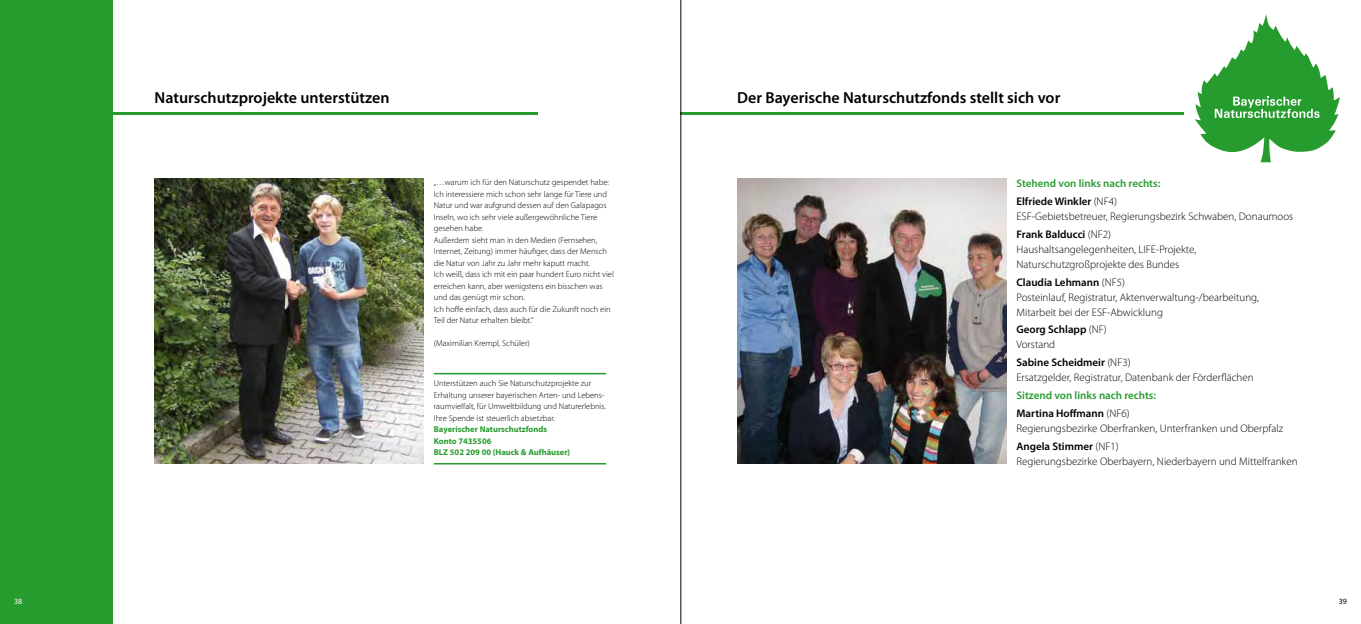
<style>
.page{position:relative;width:1361px;height:624px;background:#fff}
.page>*{position:absolute;margin:0;border:0;box-sizing:border-box;transform-origin:0 0}
.t1{font:600 16px "Myriad Pro";color:#000}
.t2{font:300 11px/15px "Myriad Pro";color:#000}
.t3{font:600 11px "Myriad Pro";color:#000}
.t4{font:600 11px "Myriad Pro";color:#279c2e}
.t5{font:300 8.5px/11.5px "Myriad Pro";color:#000}
.t6{font:700 8.5px "Myriad Pro";color:#279c2e}
.t7{font:8px "Myriad Pro";color:#fff}
.t8{font:8px "Myriad Pro";color:#000}
.s1{font-weight:300}
</style>
<div class="page">
<div style="left:0;top:0;width:113px;height:624px;background:#279c2e"></div>
<hr style="left:680px;top:112px;width:503px;height:3px;background:#279c2e">
<hr style="left:112px;top:112px;width:426px;height:3px;background:#279c2e">
<img style="left:154px;top:179px;width:269px;height:284px">
<hr style="left:434px;top:463px;width:172px;height:1px;background:#279c2e">
<hr style="left:434px;top:373px;width:172px;height:1px;background:#279c2e">
<hr style="left:680px;top:0;width:1px;height:624px;background:#000">
<svg style="left:1195px;top:14px;width:145px;height:148px"></svg>
<img style="left:737px;top:179px;width:269px;height:284px">
<h2 class="t1" style="left:154px;top:87px;width:237px">Naturschutzprojekte unterstützen</h2>
<p class="t5" style="left:434px;top:176px;width:177px">„…warum ich für den Naturschutz gespendet habe:<br>Ich interessiere mich schon sehr lange für Tiere und Natur und war aufgrund dessen auf den Galapagos Inseln, wo ich sehr viele außergewöhnliche Tiere gesehen habe.</p>
<p class="t5" style="left:434px;top:234px;width:181px">Außerdem sieht man in den Medien (Fernsehen, Internet, Zeitung) immer häufiger, dass der Mensch die Natur von Jahr zu Jahr mehr kaputt macht.<br>Ich weiß, dass ich mit ein paar hundert Euro nicht viel erreichen kann, aber wenigstens ein bisschen was und das genügt mir schon.</p>
<p class="t5" style="left:434px;top:303px;width:178px">Ich hoffe einfach, dass auch für die Zukunft noch ein<br>Teil der Natur erhalten bleibt.“</p>
<p class="t5" style="left:434px;top:337px;width:97px">(Maximilian Krempl, Schüler)</p>
<p class="t5" style="left:434px;top:377px;width:174px">Unterstützen auch Sie Naturschutzprojekte zur Erhaltung unserer bayerischen Arten- und Lebens&shy;raumvielfalt, für Umweltbildung und Naturerlebnis.<br>Ihre Spende ist steuerlich absetzbar.</p>
<p class="t6" style="left:434px;top:424px;width:115px">Bayerischer Naturschutzfonds</p>
<p class="t6" style="left:434px;top:435px;width:59px">Konto 7435506</p>
<p class="t6" style="left:434px;top:447px;width:138px">BLZ 502 209 00 (Hauck &amp; Aufhäuser)</p>
<h2 class="t1" style="left:737px;top:87px;width:325px">Der Bayerische Naturschutzfonds stellt sich vor</h2>
<h3 class="t4" style="left:1016px;top:176px;width:145px">Stehend von links nach rechts:</h3>
<p class="t3" style="left:1016px;top:194px;width:102px">Elfriede Winkler <span class="s1">(NF4)</span></p>
<p class="t2" style="left:1016px;top:208px;width:278px">ESF-Gebietsbetreuer, Regierungsbezirk Schwaben, Donaumoos</p>
<p class="t3" style="left:1016px;top:227px;width:96px">Frank Balducci <span class="s1">(NF2)</span></p>
<p class="t2" style="left:1016px;top:241px;width:181px">Haushaltsangelegenheiten, LIFE-Projekte,<br>Naturschutzgroßprojekte des Bundes</p>
<p class="t3" style="left:1016px;top:275px;width:110px">Claudia Lehmann <span class="s1">(NF5)</span></p>
<p class="t2" style="left:1016px;top:289px;width:244px">Posteinlauf, Registratur, Aktenverwaltung-/bearbeitung,<br>Mitarbeit bei der ESF-Abwicklung</p>
<p class="t3" style="left:1016px;top:322px;width:92px">Georg Schlapp <span class="s1">(NF)</span></p>
<p class="t2" style="left:1016px;top:337px;width:40px">Vorstand</p>
<p class="t3" style="left:1016px;top:355px;width:116px">Sabine Scheidmeir <span class="s1">(NF3)</span></p>
<p class="t2" style="left:1016px;top:370px;width:239px">Ersatzgelder, Registratur, Datenbank der Förderflächen</p>
<h3 class="t4" style="left:1016px;top:388px;width:141px">Sitzend von links nach rechts:</h3>
<p class="t3" style="left:1016px;top:406px;width:115px">Martina Hoffmann <span class="s1">(NF6)</span></p>
<p class="t2" style="left:1016px;top:420px;width:268px">Regierungsbezirke Oberfranken, Unterfranken und Oberpfalz</p>
<p class="t3" style="left:1016px;top:439px;width:104px">Angela Stimmer <span class="s1">(NF1)</span></p>
<p class="t2" style="left:1016px;top:453px;width:283px">Regierungsbezirke Oberbayern, Niederbayern und Mittelfranken</p>
<p class="t7" style="left:14px;top:596px;width:10px">38</p>
<p class="t8" style="left:1338px;top:596px;width:10px">39</p>
</div>
